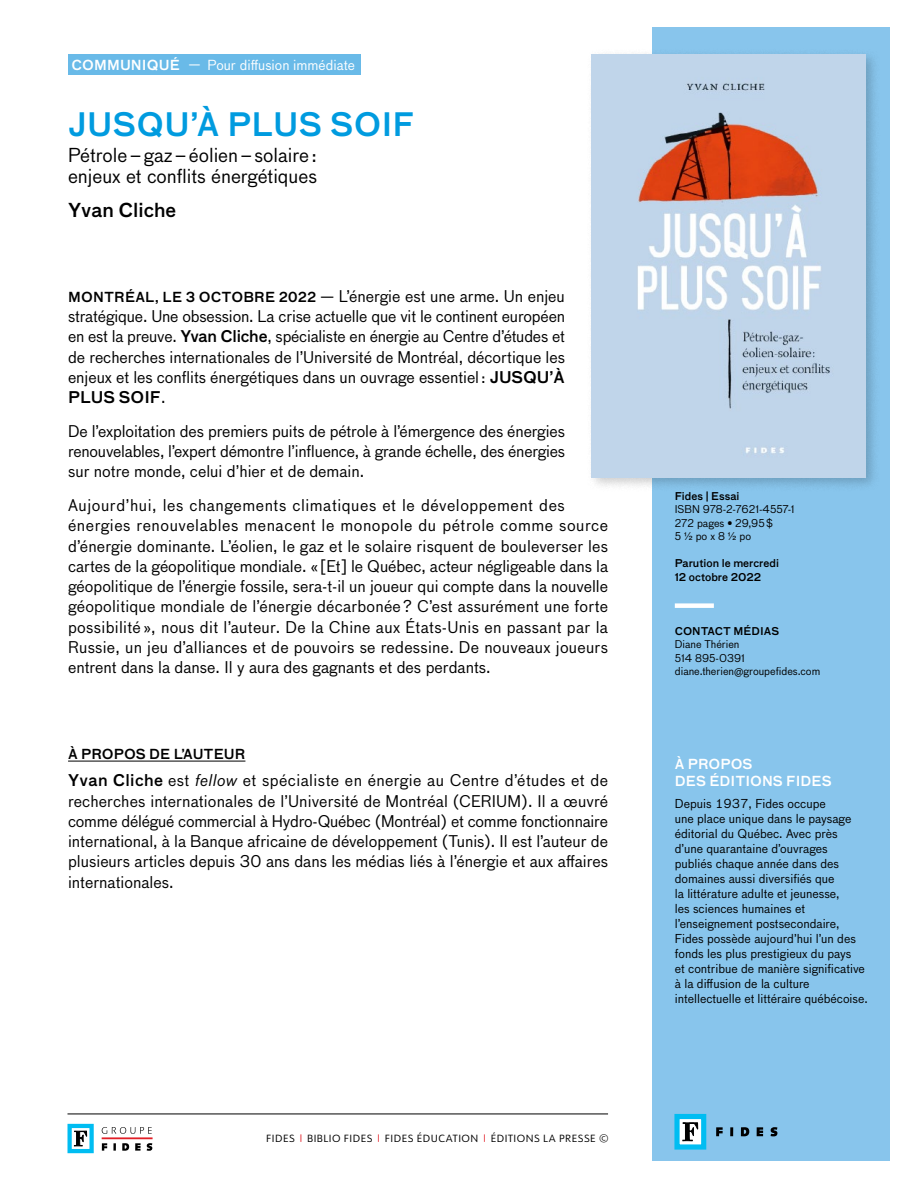
<style>
.page{position:relative;width:918px;height:1188px;background:#fff}
.page>*{position:absolute;margin:0;border:0;box-sizing:border-box;transform-origin:0 0}
.t1{font:500 31.5px "Bau Pro";letter-spacing:.005em;color:#009bdf}
.t2{font:18.75px/21px "Bau Pro";color:#000}
.t3{font:500 18.75px "Bau Pro";color:#000}
.t4{font:15.75px/20.2px "Bau Pro";letter-spacing:.01em;color:#000;text-align:justify}
.t5{font:500 15.75px "Bau";color:#000}
.t6{font:13.5px "Bau Pro";color:#fff}
.t7{font:500 13.5px/16.5px "Bau";color:#fff}
.t8{font:500 13.5px "Bau";color:#000}
.t9{font:12px/15px "Bau Pro";color:#000}
.t10{font:10.5px/13.5px "Bau Pro";color:#000}
.t11{font:500 10.5px/13.5px "Bau Pro";color:#000}
.t12{font:500 10.5px "Bau";color:#000}
.t13{font:10.2px "URW Form";letter-spacing:.05em;color:#000}
.s1{font-weight:500}
.s2{font-weight:500;font-size:13.5px}
.s3{font-family:"Bau";font-weight:500}
.s4{font-family:"Bau Pro";font-weight:400}
.s5{font-style:italic}
</style>
<div class="page">
<div style="left:652px;top:27px;width:238px;height:1134px;background:#88c5ec"></div>
<hr style="left:68px;top:761px;width:177px;height:1px;background:#000">
<div style="left:675px;top:603px;width:39px;height:5px;background:#fff"></div>
<div style="left:586px;top:48px;width:295px;height:444px;background:#000;opacity:.2"></div>
<img style="left:592px;top:54px;width:274px;height:423px">
<div style="left:68px;top:54px;width:293px;height:21px;background:#69bae8"></div>
<svg style="left:102px;top:1143px;width:5px;height:8px"></svg>
<svg style="left:113px;top:1143px;width:3px;height:8px"></svg>
<svg style="left:122px;top:1143px;width:7px;height:8px"></svg>
<svg style="left:135px;top:1143px;width:6px;height:8px"></svg>
<svg style="left:147px;top:1143px;width:5px;height:8px"></svg>
<svg style="left:102px;top:1127px;width:50px;height:7px"></svg>
<hr style="left:102px;top:1137px;width:51px;height:2px;background:#e11f27">
<div style="left:68px;top:1124px;width:26px;height:29px;border:4px solid #00bdf2"></div>
<svg style="left:74px;top:1131px;width:13px;height:15px"></svg>
<hr style="left:68px;top:1114px;width:540px;height:1px;background:#000">
<div style="left:675px;top:1115px;width:30px;height:34px;background:#fff"></div>
<svg style="left:716px;top:1127px;width:7px;height:9px"></svg>
<svg style="left:730px;top:1127px;width:3px;height:9px"></svg>
<svg style="left:741px;top:1127px;width:8px;height:9px"></svg>
<svg style="left:757px;top:1127px;width:6px;height:9px"></svg>
<svg style="left:771px;top:1127px;width:6px;height:9px"></svg>
<div style="left:674px;top:1114px;width:32px;height:36px;border:5px solid #00bdf2"></div>
<svg style="left:682px;top:1122px;width:16px;height:28px"></svg>
<p class="t6" style="left:71px;top:55px;width:285px"><span class="s1">COMMUNIQUÉ</span> — Pour diffusion immédiate</p>
<h1 class="t1" style="left:68px;top:101px;width:348px">JUSQU’À PLUS SOIF</h1>
<p class="t2" style="left:68px;top:143px;width:251px">Pétrole–gaz–éolien–solaire: enjeux et conflits énergétiques</p>
<p class="t3" style="left:68px;top:196px;width:110px">Yvan Cliche</p>
<p class="t4" style="left:68px;top:285px;width:499px"><span class="s2">MONTRÉAL, LE 3 OCTOBRE 2022</span> — L’énergie est une arme. Un enjeu stratégique. Une obsession. La crise actuelle que vit le continent européen en est la preuve. <span class="s3">Yvan Cliche</span>, spécialiste en énergie au Centre d’études et de recherches internationales de l’Université de Montréal, décortique les enjeux et les conflits énergétiques dans un ouvrage essentiel: <span class="s3">JUSQU’À</span></p>
<p class="t5" style="left:68px;top:388px;width:99px">PLUS SOIF<span class="s4">.</span></p>
<p class="t4" style="left:68px;top:420px;width:498px">De l’exploitation des premiers puits de pétrole à l’émergence des énergies renouvelables, l’expert démontre l’influence, à grande échelle, des énergies sur notre monde, celui d’hier et de demain.</p>
<p class="t4" style="left:68px;top:494px;width:542px;text-align:left">Aujourd’hui, les changements climatiques et le développement des énergies renouvelables menacent le monopole du pétrole comme source d’énergie dominante. L’éolien, le gaz et le solaire risquent de bouleverser les cartes de la géopolitique mondiale. «[Et] le Québec, acteur négligeable dans la géopolitique de l’énergie fossile, sera-t-il un joueur qui compte dans la nouvelle géopolitique mondiale de l’énergie décarbonée ? C’est assurément une forte possibilité », nous dit l’auteur. De la Chine aux États-Unis en passant par la Russie, un jeu d’alliances et de pouvoirs se redessine. De nouveaux joueurs entrent dans la danse. Il y aura des gagnants et des perdants.</p>
<p class="t8" style="left:68px;top:746px;width:179px">À PROPOS DE L’AUTEUR</p>
<p class="t4" style="left:68px;top:770px;width:542px"><span class="s1">Yvan Cliche</span> est <span class="s5">fellow</span> et spécialiste en énergie au Centre d’études et de recherches internationales de l’Université de Montréal (CERIUM). Il a œuvré comme délégué commercial à Hydro-Québec (Montréal) et comme fonctionnaire international, à la Banque africaine de développement (Tunis). Il est l’auteur de plusieurs articles depuis 30 ans dans les médias liés à l’énergie et aux affaires internationales.</p>
<p class="t13" style="left:266px;top:1131px;width:344px">FIDES <sup>|</sup> BIBLIO FIDES <sup>|</sup> FIDES ÉDUCATION <sup>|</sup> ÉDITIONS LA PRESSE ©</p>
<p class="t11" style="left:675px;top:489px;width:66px">Fides | Essai</p>
<p class="t10" style="left:675px;top:502px;width:121px">ISBN 978-2-7621-4557-1<br>272 pages • 29,95$<br>5 ½ po x 8 ½ po</p>
<p class="t11" style="left:675px;top:556px;width:106px">Parution le mercredi<br>12 octobre 2022</p>
<p class="t12" style="left:675px;top:625px;width:106px">CONTACT MÉDIAS</p>
<p class="t10" style="left:675px;top:637px;width:147px">Diane Thérien<br>514 895-0391 diane.therien@groupefides.com</p>
<p class="t7" style="left:675px;top:756px;width:159px">À PROPOS<br>DES ÉDITIONS FIDES</p>
<p class="t9" style="left:675px;top:795px;width:195px">Depuis 1937, Fides occupe<br>une place unique dans le paysage éditorial du Québec. Avec près d’une quarantaine d’ouvrages publiés chaque année dans des domaines aussi diversifiés que<br>la littérature adulte et jeunesse,<br>les sciences humaines et l’enseignement postsecondaire,<br>Fides possède aujourd’hui l’un des fonds les plus prestigieux du pays<br>et contribue de manière significative à la diffusion de la culture intellectuelle et littéraire québécoise.</p>
</div>
